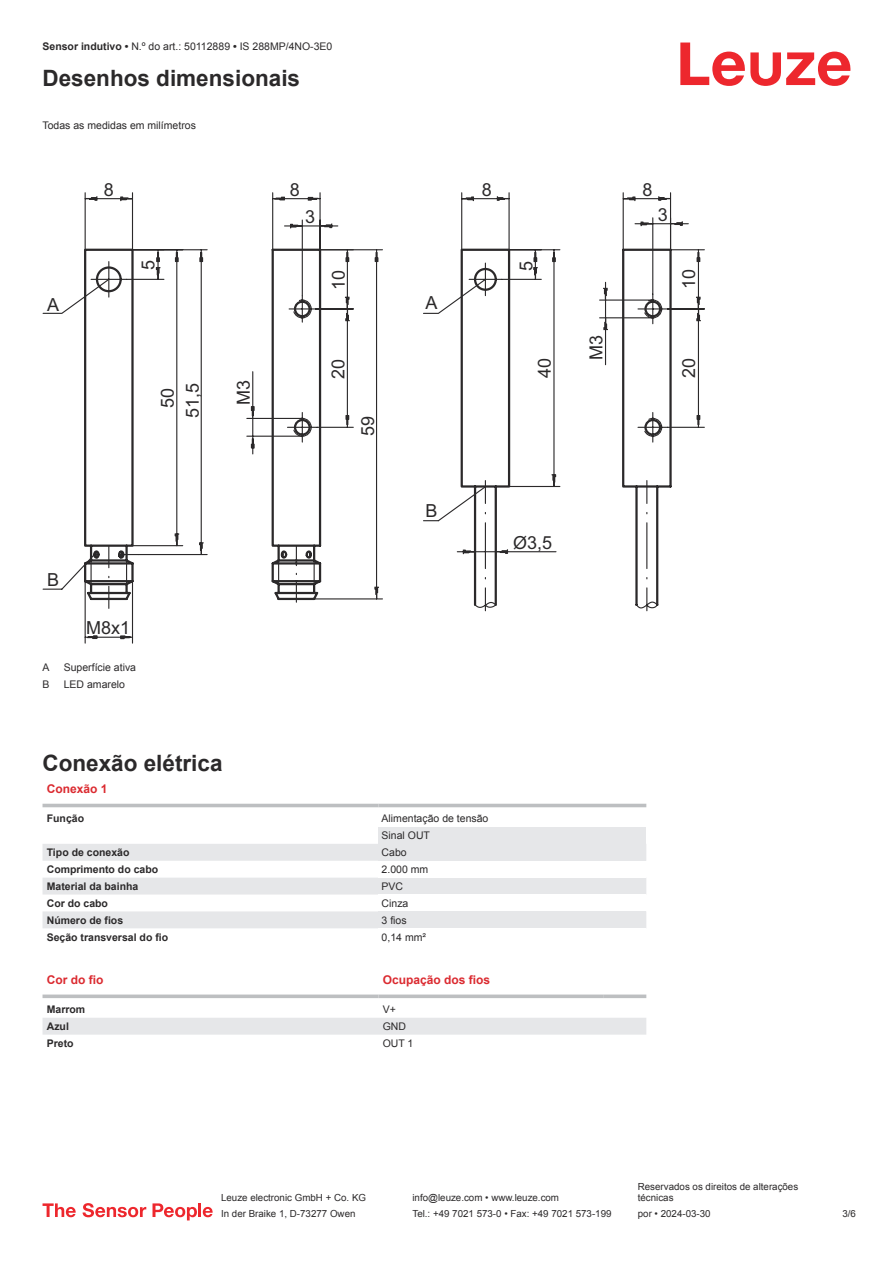
<style>
.page{position:relative;width:893px;height:1263px;background:#fff}
.page>*{position:absolute;margin:0;border:0;box-sizing:border-box;transform-origin:0 0}
.t1{font:700 22.5px "Arial";color:#2b292a}
.t2{font:18px/25px "Arial";color:#2b292a;text-align:center}
.t3{font:700 12px "Arial";color:#db2a30}
.t4{font:10.5px/17px "Arial";color:#2b292a}
.t5{font:700 10.5px "Arial";color:#2b292a}
.t6{font:9.75px/11.7px "Arial";color:#2b292a}
.s1{font-weight:700}
</style>
<div class="page">
<svg style="left:680px;top:43px;width:170px;height:43px"></svg>
<svg style="left:43px;top:803px;width:603px;height:5px"></svg>
<svg style="left:43px;top:844px;width:335px;height:84px;fill:#e6e7e9"></svg>
<hr style="left:43px;top:804px;width:335px;height:3px;background:#bdbfc1">
<hr style="left:378px;top:804px;width:268px;height:3px;background:#bdbfc1">
<div style="left:378px;top:827px;width:268px;height:17px;background:#e6e7e9"></div>
<div style="left:378px;top:844px;width:268px;height:17px;background:#e6e7e9"></div>
<div style="left:378px;top:878px;width:268px;height:16px;background:#e6e7e9"></div>
<div style="left:378px;top:911px;width:268px;height:17px;background:#e6e7e9"></div>
<div style="left:43px;top:1018px;width:603px;height:17px;background:#e6e7e9"></div>
<svg style="left:43px;top:994px;width:335px;height:4px"></svg>
<svg style="left:378px;top:994px;width:226px;height:4px"></svg>
<svg style="left:604px;top:994px;width:42px;height:4px"></svg>
<svg style="left:43px;top:1203px;width:33px;height:14px"></svg>
<svg style="left:83px;top:1203px;width:63px;height:14px"></svg>
<svg style="left:153px;top:1203px;width:44px;height:17px"></svg>
<hr style="left:198px;top:1203px;width:3px;height:14px;background:#ed272d">
<svg style="left:203px;top:1207px;width:10px;height:10px"></svg>
<svg style="left:423px;top:192px;width:282px;height:420px"></svg>
<svg style="left:43px;top:192px;width:340px;height:452px"></svg>
<p class="t4" style="left:43px;top:39px;width:291px"><span class="s1">Sensor indutivo •</span> N.º do art.: 50112889 <span class="s1">•</span> IS 288MP/4NO-3E0</p>
<h1 class="t1" style="left:43px;top:70px;width:259px">Desenhos dimensionais</h1>
<p class="t4" style="left:43px;top:117px;width:155px">Todas as medidas em milímetros</p>
<h2 class="t2" style="left:47px;top:293px;width:14px">A</h2>
<h2 class="t2" style="left:104px;top:178px;width:12px">8</h2>
<h2 class="t2" style="left:290px;top:178px;width:12px">8</h2>
<h2 class="t2" style="left:482px;top:178px;width:12px">8</h2>
<h2 class="t2" style="left:642px;top:178px;width:12px">8</h2>
<h2 class="t2" style="left:305px;top:205px;width:12px">3</h2>
<h2 class="t2" style="left:658px;top:204px;width:12px">3</h2>
<h2 class="t2" style="left:137px;top:270px;width:12px;rotate:-90deg">5</h2>
<h2 class="t2" style="left:156px;top:418px;width:37px;rotate:-90deg">50<br>51,5</h2>
<h2 class="t2" style="left:232px;top:405px;width:27px;rotate:-90deg">M3</h2>
<h2 class="t2" style="left:327px;top:290px;width:22px;rotate:-90deg">10</h2>
<h2 class="t2" style="left:326px;top:379px;width:22px;rotate:-90deg">20</h2>
<h2 class="t2" style="left:356px;top:436px;width:22px;rotate:-90deg">59</h2>
<h2 class="t2" style="left:425px;top:291px;width:14px">A</h2>
<h2 class="t2" style="left:514px;top:271px;width:12px;rotate:-90deg">5</h2>
<h2 class="t2" style="left:533px;top:377px;width:22px;rotate:-90deg">40</h2>
<h2 class="t2" style="left:585px;top:360px;width:27px;rotate:-90deg">M3</h2>
<h2 class="t2" style="left:677px;top:288px;width:22px;rotate:-90deg">10</h2>
<h2 class="t2" style="left:677px;top:377px;width:22px;rotate:-90deg">20</h2>
<h2 class="t2" style="left:47px;top:568px;width:14px">B</h2>
<h2 class="t2" style="left:86px;top:616px;width:46px">M8x1</h2>
<p class="t4" style="left:43px;top:660px;width:9px">A</p>
<p class="t4" style="left:64px;top:660px;width:74px">Superfície ativa</p>
<p class="t4" style="left:43px;top:677px;width:9px">B</p>
<p class="t4" style="left:64px;top:677px;width:63px">LED amarelo</p>
<h2 class="t2" style="left:425px;top:499px;width:14px">B</h2>
<h2 class="t2" style="left:513px;top:531px;width:41px">Ø3,5</h2>
<h1 class="t1" style="left:43px;top:754px;width:182px">Conexão elétrica</h1>
<p class="t3" style="left:47px;top:784px;width:62px">Conexão 1</p>
<p class="t5" style="left:47px;top:814px;width:39px">Função</p>
<p class="t4" style="left:382px;top:811px;width:108px">Alimentação de tensão<br>Sinal OUT</p>
<p class="t5" style="left:47px;top:848px;width:84px">Tipo de conexão</p>
<p class="t4" style="left:382px;top:845px;width:27px">Cabo</p>
<p class="t5" style="left:47px;top:865px;width:113px">Comprimento do cabo</p>
<p class="t4" style="left:382px;top:862px;width:48px">2.000 mm</p>
<p class="t5" style="left:47px;top:882px;width:93px">Material da bainha</p>
<p class="t4" style="left:382px;top:878px;width:23px">PVC</p>
<p class="t5" style="left:47px;top:899px;width:63px">Cor do cabo</p>
<p class="t4" style="left:382px;top:895px;width:28px">Cinza</p>
<p class="t5" style="left:47px;top:916px;width:78px">Número de fios</p>
<p class="t4" style="left:382px;top:912px;width:27px">3 fios</p>
<p class="t5" style="left:47px;top:933px;width:123px">Seção transversal do fio</p>
<p class="t4" style="left:382px;top:929px;width:46px">0,14 mm²</p>
<p class="t3" style="left:47px;top:975px;width:58px">Cor do fio</p>
<p class="t3" style="left:383px;top:975px;width:109px">Ocupação dos fios</p>
<p class="t5" style="left:47px;top:1005px;width:40px">Marrom</p>
<p class="t4" style="left:383px;top:1002px;width:15px">V+</p>
<p class="t5" style="left:47px;top:1022px;width:24px">Azul</p>
<p class="t4" style="left:383px;top:1019px;width:25px">GND</p>
<p class="t5" style="left:47px;top:1039px;width:28px">Preto</p>
<p class="t4" style="left:383px;top:1035px;width:32px">OUT 1</p>
<p class="t6" style="left:221px;top:1193px;width:146px">Leuze electronic GmbH + Co. KG</p>
<p class="t6" style="left:412px;top:1193px;width:148px">info@leuze.com • www.leuze.com</p>
<p class="t6" style="left:638px;top:1181px;width:162px">Reservados os direitos de alterações técnicas</p>
<p class="t6" style="left:221px;top:1208px;width:136px">In der Braike 1, D-73277 Owen</p>
<p class="t6" style="left:412px;top:1208px;width:201px">Tel.: +49 7021 573-0 • Fax: +49 7021 573-199</p>
<p class="t6" style="left:638px;top:1208px;width:74px">por • 2024-03-30</p>
<p class="t6" style="left:842px;top:1209px;width:15px">3 /6</p>
</div>
